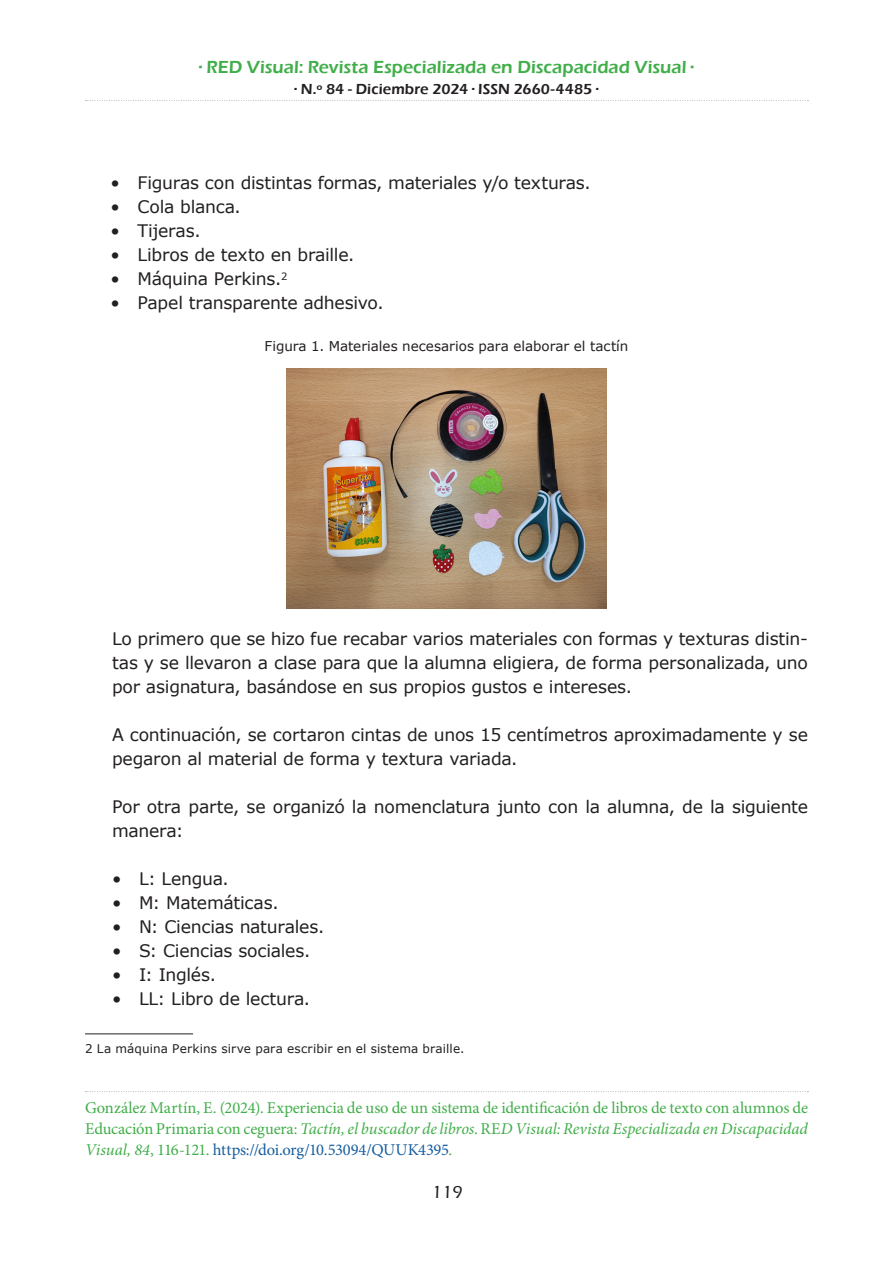
<style>
.page{position:relative;width:893px;height:1263px;background:#fff}
.page>*{position:absolute;margin:0;border:0;box-sizing:border-box;transform-origin:0 0}
.t1{font:600 18px "Eras ITC";color:#40ae49}
.t2{font:500 18px "Eras ITC";color:#231f20}
.t3{font:17.25px/24px "Verdana";letter-spacing:-.015em;color:#231f20}
.t4{font:16.5px/21px "Minion Pro";letter-spacing:-.015em;color:#40ae49;text-align:justify}
.t5{font:600 15px "Eras ITC";letter-spacing:.005em;color:#231f20}
.t6{font:13.5px "Verdana";color:#231f20}
.t7{font:12px "Verdana";letter-spacing:.015em;color:#231f20}
.s1{font-style:italic}
.s2{color:#175d9e}
</style>
<div class="page">
<svg style="left:86px;top:100px;width:722px;height:1px"></svg>
<img style="left:286px;top:369px;width:320px;height:240px">
<hr style="left:85px;top:1033px;width:108px;height:1px;background:#231f20">
<svg style="left:86px;top:1091px;width:722px;height:1px"></svg>
<p class="t1" style="left:199px;top:56px;width:496px">· RED Visual: Revista Especializada en Discapacidad Visual ·</p>
<p class="t5" style="left:295px;top:80px;width:305px">· N.º 84 - Diciembre 2024 · ISSN 2660-4485 ·</p>
<p class="t3" style="left:111px;top:171px;width:482px">• Figuras con distintas formas, materiales y/o texturas.</p>
<p class="t3" style="left:111px;top:195px;width:132px">• Cola blanca.</p>
<p class="t3" style="left:111px;top:219px;width:92px">• Tijeras.</p>
<p class="t3" style="left:111px;top:243px;width:245px">• Libros de texto en braille.</p>
<p class="t3" style="left:111px;top:267px;width:178px">• Máquina Perkins.<sup>2</sup></p>
<p class="t3" style="left:111px;top:291px;width:275px">• Papel transparente adhesivo.</p>
<p class="t6" style="left:265px;top:337px;width:365px">Figura 1. Materiales necesarios para elaborar el tactín</p>
<p class="t3" style="left:112px;top:627px;width:697px;text-align:justify">Lo primero que se hizo fue recabar varios materiales con formas y texturas distin&shy;tas y se llevaron a clase para que la alumna eligiera, de forma personalizada, uno por asignatura, basándose en sus propios gustos e intereses.</p>
<p class="t3" style="left:112px;top:723px;width:697px">A continuación, se cortaron cintas de unos 15 centímetros aproximadamente y se pegaron al material de forma y textura variada.</p>
<p class="t3" style="left:112px;top:795px;width:697px">Por otra parte, se organizó la nomenclatura junto con la alumna, de la siguiente manera:</p>
<p class="t3" style="left:112px;top:867px;width:118px">• L: Lengua.</p>
<p class="t3" style="left:112px;top:891px;width:168px">• M: Matemáticas.</p>
<p class="t3" style="left:112px;top:915px;width:214px">• N: Ciencias naturales.</p>
<p class="t3" style="left:112px;top:939px;width:200px">• S: Ciencias sociales.</p>
<p class="t3" style="left:112px;top:963px;width:105px">• I: Inglés.</p>
<p class="t3" style="left:112px;top:987px;width:200px">• LL: Libro de lectura.</p>
<p class="t7" style="left:85px;top:1040px;width:381px">2 La máquina Perkins sirve para escribir en el sistema braille.</p>
<p class="t4" style="left:85px;top:1098px;width:724px">González Martín, E. (2024). Experiencia de uso de un sistema de identificación de libros de texto con alumnos de Educación Primaria con ceguera: <span class="s1">Tactín, el buscador de libros</span>. RE<span class="s1">D Visual: Revista Especializada en Discapacidad Visual, 84</span>, 116-121. <span class="s2">https://doi.org/10.53094/QUUK4395</span>.</p>
<p class="t2" style="left:432px;top:1181px;width:32px">119</p>
</div>
